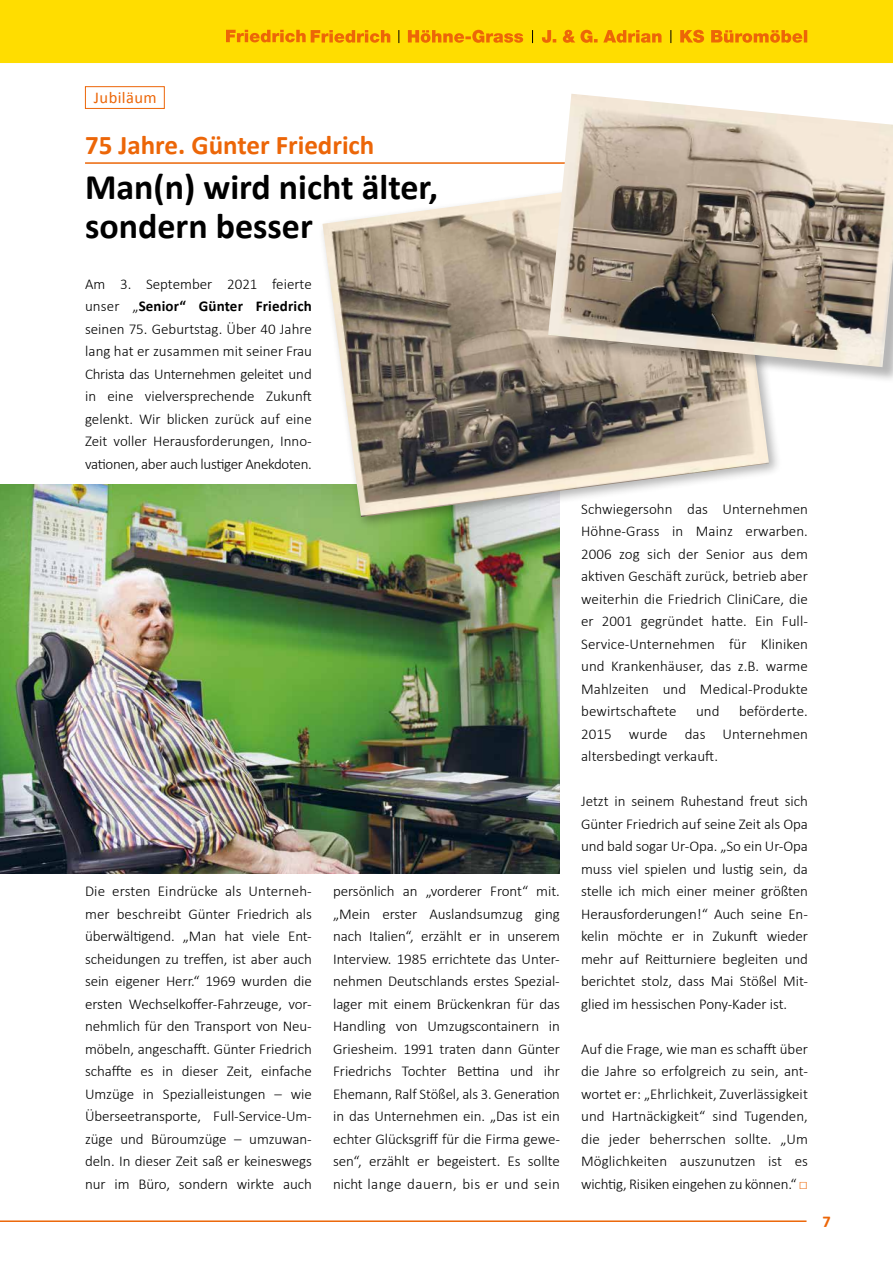
<style>
.page{position:relative;width:893px;height:1263px;background:#fff}
.page>*{position:absolute;margin:0;border:0;box-sizing:border-box;transform-origin:0 0}
.t1{font:700 36px/39px "Calibri";color:#000}
.t2{font:700 27px "Calibri";color:#ec6608}
.t3{font:16.5px "Calibri";letter-spacing:.025em;color:#ec6608}
.t4{font:700 16.5px "Calibri";color:#ec6608}
.t5{font:300 15px/22.5px "Calibri";letter-spacing:-.005em;color:#000;text-align:justify}
.s1{font-weight:700}
.s2{color:#ec6608}
</style>
<div class="page">
<hr style="left:0;top:1220px;width:806px;height:2px;background:#ec6608">
<div style="left:85px;top:86px;width:80px;height:23px;border:1px solid #ec6608"></div>
<img style="left:0;top:485px;width:560px;height:389px">
<div style="left:318px;top:166px;width:464px;height:364px;background:#000;opacity:.3"></div>
<img style="left:322px;top:170px;width:447px;height:347px">
<hr style="left:85px;top:162px;width:723px;height:2px;background:#ec6608">
<div style="left:0;top:0;width:893px;height:64px;background:#fd0"></div>
<svg style="left:542px;top:30px;width:119px;height:13px"></svg>
<svg style="left:226px;top:30px;width:164px;height:13px"></svg>
<svg style="left:408px;top:30px;width:115px;height:13px"></svg>
<svg style="left:532px;top:30px;width:1px;height:13px"></svg>
<svg style="left:671px;top:30px;width:1px;height:13px"></svg>
<svg style="left:399px;top:30px;width:1px;height:13px"></svg>
<svg style="left:680px;top:30px;width:127px;height:13px"></svg>
<hr style="left:0;top:63px;width:893px;height:2px;background:#fff">
<div style="left:551px;top:95px;width:342px;height:288px;background:#000;opacity:.29"></div>
<img style="left:548px;top:94px;width:345px;height:273px">
<p class="t3" style="left:94px;top:86px;width:64px">Jubiläum</p>
<h2 class="t2" style="left:85px;top:126px;width:291px">75 Jahre. Günter Friedrich</h2>
<h1 class="t1" style="left:85px;top:166px;width:354px">Man(n) wird nicht älter, sondern besser</h1>
<p class="t5" style="left:85px;top:272px;width:228px">Am 3. September 2021 feierte unser „<span class="s1">Senior“ Günter Friedrich </span>seinen 75. Geburtstag. Über 40 Jahre lang hat er zusammen mit seiner Frau Christa das Unternehmen geleitet und in eine vielversprechende Zukunft gelenkt. Wir blicken zurück auf eine Zeit voller Herausforderungen, Inno&shy;vationen, aber auch lustiger Anekdoten.</p>
<p class="t5" style="left:85px;top:880px;width:228px">Die ersten Eindrücke als Unterneh&shy;mer beschreibt Günter Friedrich als überwältigend. „Man hat viele Ent&shy;scheidungen zu treffen, ist aber auch sein eigener Herr.“ 1969 wurden die ersten Wechselkoffer-Fahrzeuge, vor&shy;nehmlich für den Transport von Neu&shy;möbeln, angeschafft. Günter Friedrich schaffte es in dieser Zeit, einfache Umzüge in Spezialleistungen – wie Überseetransporte, Full-Service-Um&shy;züge und Büroumzüge – umzuwan&shy;deln. In dieser Zeit saß er keineswegs nur im Büro, sondern wirkte auch</p>
<p class="t5" style="left:333px;top:880px;width:228px">persönlich an „vorderer Front“ mit. „Mein erster Auslandsumzug ging nach Italien“, erzählt er in unserem Interview. 1985 errichtete das Unter&shy;nehmen Deutschlands erstes Spezial&shy;lager mit einem Brückenkran für das Handling von Umzugscontainern in Griesheim. 1991 traten dann Günter Friedrichs Tochter Bettina und ihr Ehemann, Ralf Stößel, als 3. Generation in das Unternehmen ein. „Das ist ein echter Glücksgriff für die Firma gewe&shy;sen“, erzählt er begeistert. Es sollte nicht lange dauern, bis er und sein</p>
<p class="t5" style="left:581px;top:497px;width:228px">Schwiegersohn das Unternehmen Höhne-Grass in Mainz erwarben.<br>2006 zog sich der Senior aus dem aktiven Geschäft zurück, betrieb aber weiterhin die Friedrich CliniCare, die er 2001 gegründet hatte. Ein Full-Service-Unternehmen für Kliniken und Krankenhäuser, das z.B. warme Mahlzeiten und Medical-Produkte bewirtschaftete</p>
<p class="t5" style="left:581px;top:700px;width:228px;text-indent:158px">beförderte.<br>2015 wurde das Unternehmen altersbedingt verkauft.</p>
<p class="t5" style="left:581px;top:790px;width:228px">Jetzt in seinem Ruhestand freut sich Günter Friedrich auf seine Zeit als Opa und bald sogar Ur-Opa. „So ein Ur-Opa muss viel spielen und lustig sein, da stelle ich mich einer meiner größten Herausforderungen!“ Auch seine En&shy;kelin möchte er in Zukunft wieder mehr auf Reitturniere begleiten und berichtet stolz, dass Mai Stößel Mit&shy;glied im hessischen Pony-Kader ist.</p>
<p class="t5" style="left:581px;top:1037px;width:228px">Auf die Frage, wie man es schafft über die Jahre so erfolgreich zu sein, ant&shy;wortet er: „Ehrlichkeit, Zuverlässigkeit und Hartnäckigkeit“ sind Tugenden, die jeder beherrschen sollte. „Um Möglichkeiten auszunutzen ist es wichtig, Risiken eingehen zu können.“ <span class="s2">□</span></p>
<p class="t5" style="left:696px;top:700px;width:25px">und</p>
<p class="t4" style="left:822px;top:1209px;width:10px">7</p>
</div>
